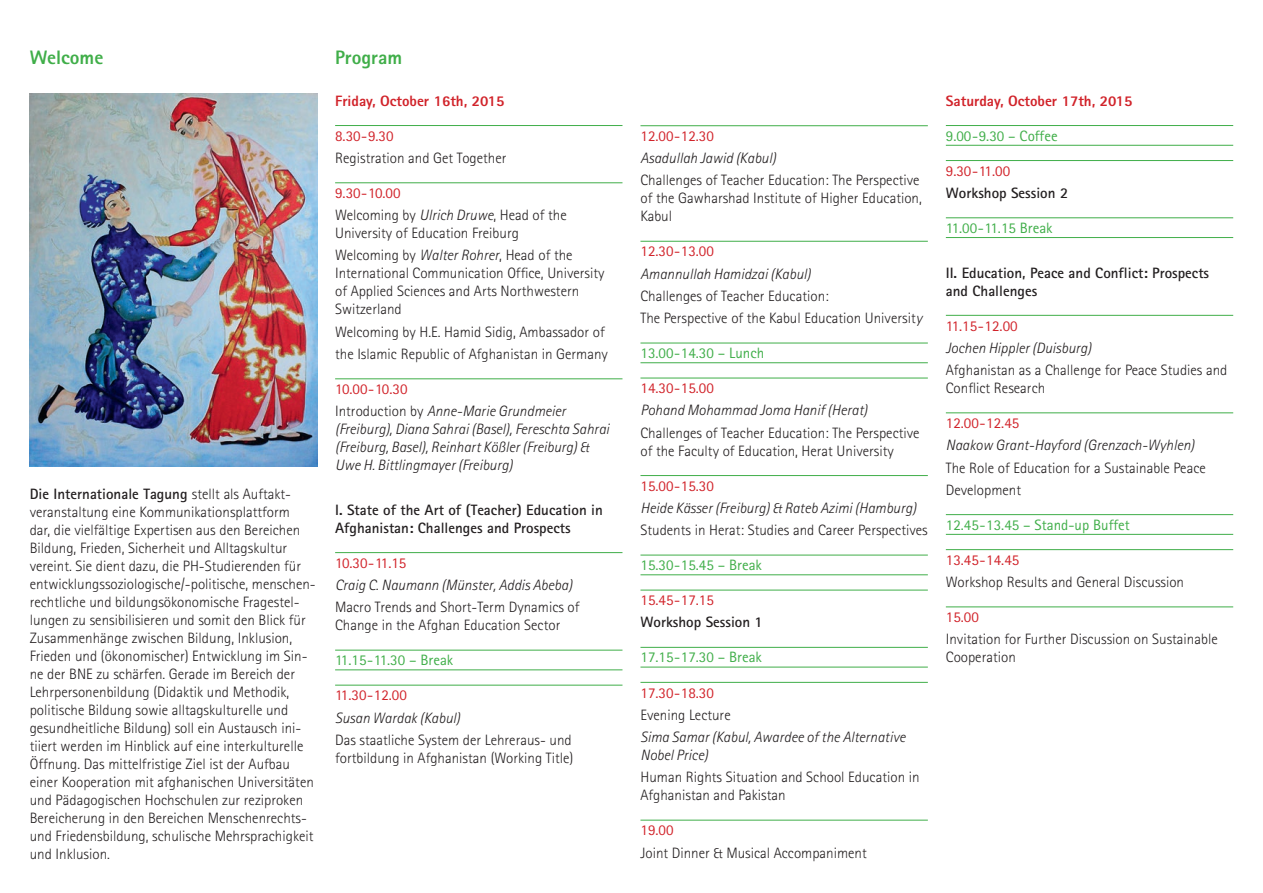
<style>
.page{position:relative;width:1263px;height:893px;background:#fff}
.page>*{position:absolute;margin:0;border:0;box-sizing:border-box;transform-origin:0 0}
.t1{font:800 19.5px "Rotis Sans Serif";color:#40ae49}
.t2{font:300 15px/18px "Rotis Sans Serif";color:#231f20}
.t3{font:italic 300 15px/18px "Rotis Sans Serif";color:#231f20}
.t4{font:700 15px/18px "Rotis Sans Serif";color:#231f20}
.t5{font:15px "Rotis Sans Serif";color:#d1232a}
.t6{font:15px "Rotis Sans Serif";color:#40ae49}
.t7{font:800 15px "Rotis Sans Serif";color:#d1232a}
.s1{font-weight:700}
.s2{font-weight:400;color:#d1232a}
.s3{font-style:italic}
.s4{font-weight:400;font-style:normal;color:#d1232a}
.s5{font-style:normal}
</style>
<div class="page">
<hr style="left:335px;top:125px;width:287px;height:1px;background:#40ae49">
<hr style="left:335px;top:182px;width:287px;height:1px;background:#40ae49">
<hr style="left:335px;top:378px;width:287px;height:1px;background:#40ae49">
<hr style="left:335px;top:552px;width:287px;height:1px;background:#40ae49">
<hr style="left:335px;top:650px;width:287px;height:1px;background:#40ae49">
<hr style="left:335px;top:670px;width:287px;height:1px;background:#40ae49">
<hr style="left:335px;top:685px;width:287px;height:1px;background:#40ae49">
<hr style="left:640px;top:125px;width:288px;height:1px;background:#40ae49">
<hr style="left:640px;top:241px;width:288px;height:1px;background:#40ae49">
<hr style="left:640px;top:343px;width:288px;height:1px;background:#40ae49">
<hr style="left:640px;top:362px;width:288px;height:1px;background:#40ae49">
<hr style="left:640px;top:378px;width:288px;height:1px;background:#40ae49">
<hr style="left:640px;top:475px;width:288px;height:1px;background:#40ae49">
<hr style="left:640px;top:555px;width:288px;height:1px;background:#40ae49">
<hr style="left:640px;top:574px;width:288px;height:1px;background:#40ae49">
<hr style="left:640px;top:590px;width:288px;height:1px;background:#40ae49">
<hr style="left:640px;top:647px;width:288px;height:1px;background:#40ae49">
<hr style="left:640px;top:667px;width:288px;height:1px;background:#40ae49">
<hr style="left:640px;top:682px;width:288px;height:1px;background:#40ae49">
<hr style="left:640px;top:820px;width:288px;height:1px;background:#40ae49">
<hr style="left:946px;top:125px;width:287px;height:1px;background:#40ae49">
<hr style="left:946px;top:145px;width:287px;height:1px;background:#40ae49">
<hr style="left:946px;top:160px;width:287px;height:1px;background:#40ae49">
<hr style="left:946px;top:217px;width:287px;height:1px;background:#40ae49">
<hr style="left:946px;top:237px;width:287px;height:1px;background:#40ae49">
<hr style="left:946px;top:315px;width:287px;height:1px;background:#40ae49">
<hr style="left:946px;top:413px;width:287px;height:1px;background:#40ae49">
<hr style="left:946px;top:514px;width:287px;height:1px;background:#40ae49">
<hr style="left:946px;top:534px;width:287px;height:1px;background:#40ae49">
<hr style="left:946px;top:549px;width:287px;height:1px;background:#40ae49">
<hr style="left:946px;top:607px;width:287px;height:1px;background:#40ae49">
<img style="left:30px;top:94px;width:287px;height:373px">
<h1 class="t1" style="left:30px;top:45px;width:75px">Welcome</h1>
<h1 class="t1" style="left:335px;top:45px;width:69px">Program</h1>
<p class="t2" style="left:30px;top:485px;width:288px"><span class="s1">Die Internationale Tagung</span> stellt als Auftakt&shy;veranstaltung eine Kommunikationsplattform<br>dar, die vielfältige Expertisen aus den Bereichen Bildung, Frieden, Sicherheit und Alltagskultur vereint. Sie dient dazu, die PH-Studierenden für entwicklungssoziologische/-politische, menschen&shy;rechtliche und bildungsökonomische Fragestel&shy;lungen zu sensibilisieren und somit den Blick für Zusammenhänge zwischen Bildung, Inklusion, Frieden und (ökonomischer) Entwicklung im Sin&shy;ne der BNE zu schärfen. Gerade im Bereich der Lehrpersonenbildung (Didaktik und Methodik, politische Bildung sowie alltagskulturelle und gesundheitliche Bildung) soll ein Austausch ini&shy;tiiert werden im Hinblick auf eine interkulturelle Öffnung. Das mittelfristige Ziel ist der Aufbau einer Kooperation mit afghanischen Universitäten und Pädagogischen Hochschulen zur reziproken Bereicherung in den Bereichen Menschenrechts&shy;und Friedensbildung, schulische Mehrsprachigkeit und Inklusion.</p>
<p class="t7" style="left:335px;top:91px;width:171px">Friday, October 16th, 2015</p>
<p class="t5" style="left:335px;top:127px;width:60px">8.30-9.30</p>
<p class="t2" style="left:335px;top:149px;width:173px">Registration and Get Together</p>
<p class="t2" style="left:335px;top:182px;width:233px;line-height:22.2px"><span class="s2">9.30-10.00<br></span>Welcoming by <span class="s3">Ulrich Druwe</span>, Head of the</p>
<p class="t2" style="left:335px;top:222px;width:239px;line-height:22.2px">University of Education Freiburg<br>Welcoming by <span class="s3">Walter Rohrer</span>, Head of the</p>
<p class="t2" style="left:335px;top:264px;width:271px">International Communication Office, University of Applied Sciences and Arts Northwestern<br>Switzerland</p>
<p class="t2" style="left:335px;top:321px;width:274px;line-height:22.2px">Welcoming by H.E. Hamid Sidig, Ambassador of the Islamic Republic of Afghanistan in Germany</p>
<p class="t3" style="left:335px;top:378px;width:232px;line-height:22.2px"><span class="s4">10.00-10.30<br></span><span class="s5">Introduction by</span> Anne-Marie Grundmeier</p>
<p class="t3" style="left:335px;top:420px;width:276px">(Freiburg), Diana Sahrai (Basel), Fereschta Sahrai (Freiburg, Basel), Reinhart Kößler (Freiburg) &amp;<br>Uwe H. Bittlingmayer (Freiburg)</p>
<p class="t4" style="left:335px;top:500px;width:269px">I. State of the Art of (Teacher) Education in<br>Afghanistan: Challenges and Prospects</p>
<p class="t5" style="left:335px;top:554px;width:73px">10.30-11.15</p>
<p class="t3" style="left:335px;top:576px;width:239px">Craig C. Naumann (Münster, Addis Abeba)</p>
<p class="t2" style="left:335px;top:598px;width:246px">Macro Trends and Short-Term Dynamics of<br>Change in the Afghan Education Sector</p>
<p class="t6" style="left:335px;top:651px;width:120px">11.15-11.30 – Break</p>
<p class="t5" style="left:335px;top:686px;width:73px">11.30-12.00</p>
<p class="t3" style="left:335px;top:709px;width:126px">Susan Wardak (Kabul)</p>
<p class="t2" style="left:335px;top:731px;width:240px">Das staatliche System der Lehreraus- und fortbildung in Afghanistan (Working Title)</p>
<p class="t5" style="left:640px;top:127px;width:75px">12.00-12.30</p>
<p class="t3" style="left:640px;top:149px;width:137px">Asadullah Jawid (Kabul)</p>
<p class="t2" style="left:640px;top:171px;width:283px">Challenges of Teacher Education: The Perspective of the Gawharshad Institute of Higher Education,<br>Kabul</p>
<p class="t5" style="left:640px;top:242px;width:75px">12.30-13.00</p>
<p class="t3" style="left:640px;top:265px;width:172px">Amannullah Hamidzai (Kabul)</p>
<p class="t2" style="left:640px;top:285px;width:283px;line-height:22.2px">Challenges of Teacher Education:<br>The Perspective of the Kabul Education Universit<span class="s3">y</span></p>
<p class="t6" style="left:640px;top:344px;width:125px">13.00-14.30 – Lunch</p>
<p class="t5" style="left:640px;top:379px;width:75px">14.30-15.00</p>
<p class="t3" style="left:640px;top:402px;width:228px">Pohand Mohammad Joma Hanif (Herat)</p>
<p class="t2" style="left:640px;top:424px;width:281px">Challenges of Teacher Education: The Perspective of the Faculty of Education, Herat University</p>
<p class="t5" style="left:640px;top:477px;width:75px">15.00-15.30</p>
<p class="t3" style="left:640px;top:499px;width:277px">Heide Kässer (Freiburg) &amp; Rateb Azimi (Hamburg)</p>
<p class="t2" style="left:640px;top:521px;width:289px">Students in Herat: Studies and Career Perspectives</p>
<p class="t6" style="left:640px;top:556px;width:123px">15.30-15.45 – Break</p>
<p class="t5" style="left:640px;top:591px;width:75px">15.45-17.15</p>
<p class="t4" style="left:640px;top:613px;width:124px">Workshop Session 1</p>
<p class="t6" style="left:640px;top:649px;width:123px">17.15-17.30 – Break</p>
<p class="t5" style="left:640px;top:684px;width:75px">17.30-18.30</p>
<p class="t2" style="left:640px;top:706px;width:92px">Evening Lecture</p>
<p class="t3" style="left:640px;top:728px;width:266px">Sima Samar (Kabul, Awardee of the Alternative<br>Nobel Price)</p>
<p class="t2" style="left:640px;top:768px;width:281px">Human Rights Situation and School Education in<br>Afghanistan and Pakistan</p>
<p class="t5" style="left:640px;top:821px;width:35px">19.00</p>
<p class="t2" style="left:640px;top:843px;width:228px">Joint Dinner &amp; Musical Accompaniment</p>
<p class="t7" style="left:946px;top:91px;width:188px">Saturday, October 17th, 2015</p>
<p class="t6" style="left:946px;top:127px;width:113px">9.00-9.30 – Coffee</p>
<p class="t5" style="left:946px;top:162px;width:66px">9.30-11.00</p>
<p class="t4" style="left:946px;top:184px;width:124px">Workshop Session 2</p>
<p class="t6" style="left:946px;top:219px;width:108px">11.00-11.15 Break</p>
<p class="t4" style="left:946px;top:263px;width:265px">II. Education, Peace and Conflict: Prospects and Challenges</p>
<p class="t5" style="left:946px;top:317px;width:73px">11.15-12.00</p>
<p class="t3" style="left:946px;top:339px;width:147px">Jochen Hippler (Duisburg)</p>
<p class="t2" style="left:946px;top:361px;width:283px">Afghanistan as a Challenge for Peace Studies and<br>Conflict Research</p>
<p class="t5" style="left:946px;top:414px;width:75px">12.00-12.45</p>
<p class="t3" style="left:946px;top:436px;width:250px">Naakow Grant-Hayford (Grenzach-Wyhlen)</p>
<p class="t2" style="left:946px;top:456px;width:261px;line-height:22.2px">The Role of Education for a Sustainable Peace<br>Development</p>
<p class="t6" style="left:946px;top:516px;width:185px">12.45-13.45 – Stand-up Buffet</p>
<p class="t5" style="left:946px;top:551px;width:75px">13.45-14.45</p>
<p class="t2" style="left:946px;top:573px;width:240px">Workshop Results and General Discussion</p>
<p class="t5" style="left:946px;top:608px;width:35px">15.00</p>
<p class="t2" style="left:946px;top:630px;width:273px">Invitation for Further Discussion on Sustainable<br>Cooperation</p>
</div>
